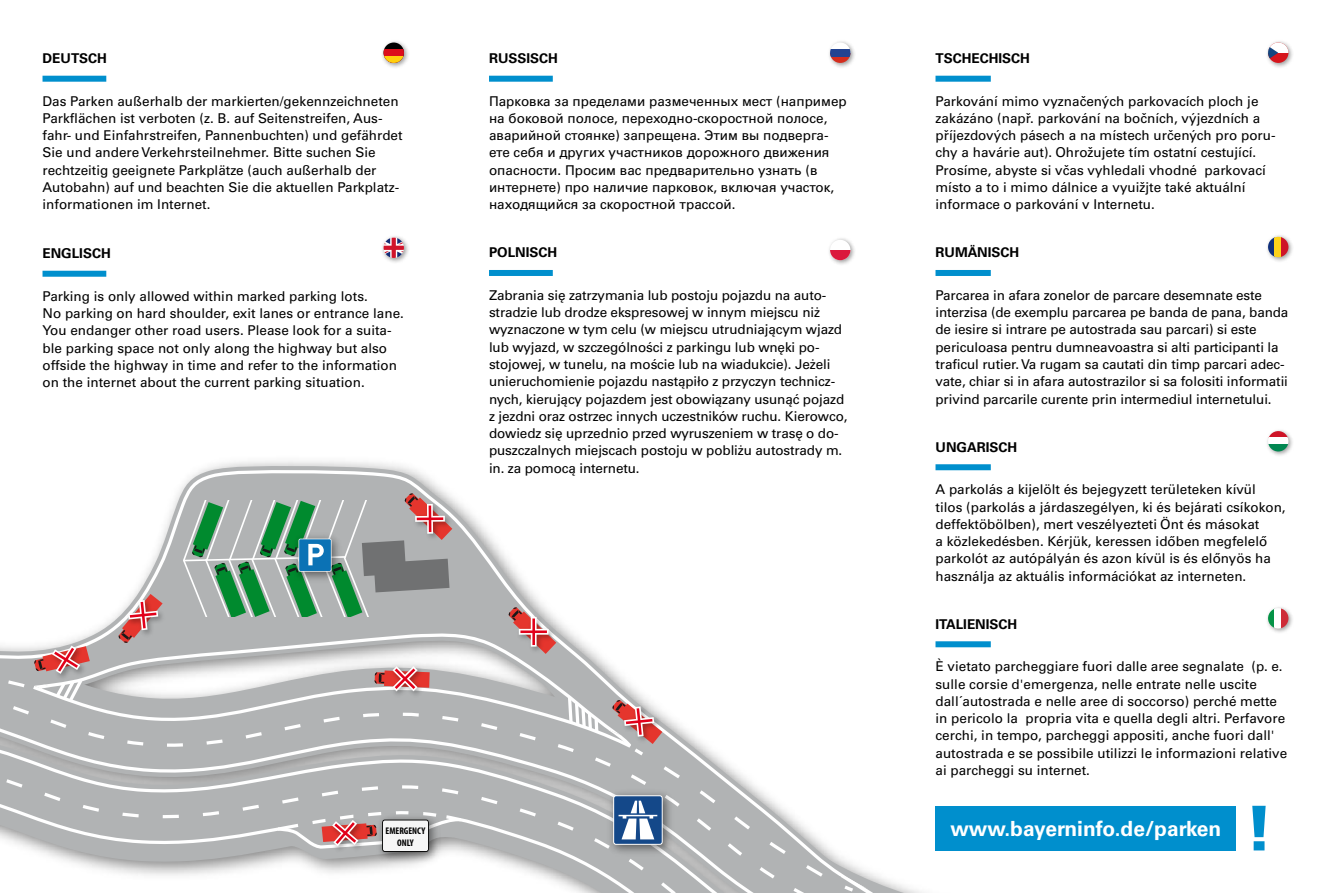
<style>
.page{position:relative;width:1331px;height:893px;background:#fff}
.page>*{position:absolute;margin:0;border:0;box-sizing:border-box;transform-origin:0 0}
.t1{font:900 61.95px "Univers LT Pro 75";color:#008fcd}
.t2{font:700 20.85px "Univers LT Pro 65";color:#fff}
.t3{font:13.5px/17.2px "Univers LT Pro 55 Roman";color:#000}
.t4{font:13.5px/17.2px "Univers LTCYR 55 Roman";color:#000}
.t5{font:700 13.5px "Univers LT Pro 65";color:#000}
.t6{font:700 condensed 9.6px/11.6px "Myriad Pro";color:#000;text-align:center}
</style>
<div class="page">
<svg style="left:105px;top:468px;width:458px;height:157px"></svg>
<svg style="left:87px;top:625px;width:487px;height:10px;background:#b8babb"></svg>
<svg style="left:70px;top:635px;width:511px;height:6px"></svg>
<svg style="left:45px;top:641px;width:946px;height:52px"></svg>
<svg style="left:0;top:698px;width:526px;height:10px;background:#b6b8b9"></svg>
<svg style="left:0;top:708px;width:526px;height:6px;background:#b7b9ba"></svg>
<svg style="left:0;top:714px;width:992px;height:137px"></svg>
<svg style="left:0;top:766px;width:942px;height:127px"></svg>
<div style="left:201px;top:617px;width:181px;height:10px;background:#b1b3b4"></div>
<div style="left:198px;top:490px;width:182px;height:10px;background:#b1b3b4"></div>
<img style="left:514px;top:612px;width:44px;height:44px">
<svg style="left:508px;top:607px;width:48px;height:47px;background:#ca9595"></svg>
<img style="left:388px;top:661px;width:39px;height:40px">
<svg style="left:375px;top:666px;width:55px;height:25px"></svg>
<img style="left:163px;top:595px;width:5px;height:44px">
<svg style="left:118px;top:594px;width:45px;height:49px"></svg>
<img style="left:47px;top:641px;width:42px;height:5px">
<svg style="left:0;top:646px;width:90px;height:59px;background:#c4afaf"></svg>
<img style="left:452px;top:499px;width:2px;height:44px">
<svg style="left:182px;top:493px;width:270px;height:130px;background:#90a599"></svg>
<svg style="left:526px;top:680px;width:357px;height:213px"></svg>
<img style="left:372px;top:859px;width:71px;height:7px">
<svg style="left:257px;top:806px;width:207px;height:53px"></svg>
<div style="left:43px;top:76px;width:63px;height:6px;background:#008fcd"></div>
<div style="left:43px;top:271px;width:63px;height:6px;background:#008fcd"></div>
<div style="left:380px;top:39px;width:30px;height:30px;background:#000;opacity:.4"></div>
<div style="left:384px;top:43px;width:20px;height:20px;background:#000;border-radius:10px"></div>
<svg style="left:384px;top:49px;width:20px;height:7px"></svg>
<svg style="left:384px;top:56px;width:20px;height:7px"></svg>
<div style="left:380px;top:234px;width:30px;height:30px;background:#000;opacity:.4"></div>
<svg style="left:384px;top:238px;width:20px;height:20px"></svg>
<div style="left:489px;top:76px;width:64px;height:6px;background:#008fcd"></div>
<div style="left:489px;top:270px;width:64px;height:6px;background:#008fcd"></div>
<div style="left:827px;top:39px;width:29px;height:30px;background:#000;opacity:.4"></div>
<div style="left:830px;top:43px;width:20px;height:10px;background:#fff"></div>
<svg style="left:830px;top:56px;width:20px;height:7px"></svg>
<div style="left:830px;top:49px;width:20px;height:7px;background:#224392"></div>
<div style="left:827px;top:237px;width:29px;height:29px;background:#000;opacity:.4"></div>
<div style="left:830px;top:240px;width:20px;height:20px;background:#fff;border-radius:10px"></div>
<div style="left:830px;top:250px;width:20px;height:10px;background:#db183c"></div>
<div style="left:935px;top:76px;width:56px;height:6px;background:#008fcd"></div>
<div style="left:935px;top:270px;width:56px;height:6px;background:#008fcd"></div>
<div style="left:935px;top:464px;width:56px;height:6px;background:#008fcd"></div>
<div style="left:935px;top:641px;width:56px;height:6px;background:#008fcd"></div>
<div style="left:1265px;top:39px;width:29px;height:30px;background:#000;opacity:.4"></div>
<div style="left:1268px;top:43px;width:20px;height:20px;background:#d6151c;border-radius:10px"></div>
<div style="left:1268px;top:43px;width:20px;height:10px;background:#fff"></div>
<svg style="left:1268px;top:43px;width:10px;height:20px"></svg>
<div style="left:1265px;top:234px;width:29px;height:29px;background:#000;opacity:.4"></div>
<svg style="left:1268px;top:237px;width:7px;height:20px"></svg>
<div style="left:1275px;top:237px;width:7px;height:20px;background:#fdd21b"></div>
<svg style="left:1282px;top:237px;width:6px;height:20px"></svg>
<div style="left:1265px;top:428px;width:29px;height:30px;background:#000;opacity:.4"></div>
<svg style="left:1268px;top:431px;width:20px;height:7px"></svg>
<div style="left:1268px;top:438px;width:20px;height:7px;background:#fff"></div>
<svg style="left:1268px;top:445px;width:20px;height:6px"></svg>
<div style="left:1265px;top:605px;width:29px;height:30px;background:#000;opacity:.4"></div>
<svg style="left:1268px;top:608px;width:7px;height:20px"></svg>
<div style="left:1275px;top:608px;width:7px;height:20px;background:#fff"></div>
<svg style="left:1282px;top:608px;width:6px;height:20px"></svg>
<div style="left:935px;top:806px;width:301px;height:44px;background:#008fcd"></div>
<p class="t5" style="left:43px;top:50px;width:66px">DEUTSCH</p>
<p class="t3" style="left:43px;top:92px;width:362px">Das Parken außerhalb der markierten/gekennzeichneten Parkflächen ist verboten (z. B. auf Seitenstreifen, Aus&shy;fahr- und Einfahrstreifen, Pannenbuchten) und gefährdet Sie und andere Verkehrsteilnehmer. Bitte suchen Sie rechtzeitig geeignete Parkplätze (auch außerhalb der Autobahn) auf und beachten Sie die aktuellen Parkplatz&shy;informationen im Internet.</p>
<p class="t5" style="left:43px;top:245px;width:70px">ENGLISCH</p>
<p class="t3" style="left:43px;top:287px;width:363px">Parking is only allowed within marked parking lots.<br>No parking on hard shoulder, exit lanes or entrance lane.<br>You endanger other road users. Please look for a suita&shy;ble parking space not only along the highway but also offside the highway in time and refer to the information on the internet about the current parking situation.</p>
<p class="t5" style="left:489px;top:50px;width:71px">RUSSISCH</p>
<p class="t4" style="left:489px;top:92px;width:359px">Парковка за пределами размеченных мест (например на боковой полосе, переходно-скоростной полосе, аварийной стоянке) запрещена. Этим вы подверга&shy;ете себя и других участников дорожного движения опасности. Просим вас предварительно узнать (в интернете) про наличие парковок, включая участок, находящийся за скоростной трассой.</p>
<p class="t5" style="left:489px;top:244px;width:70px">POLNISCH</p>
<p class="t3" style="left:489px;top:287px;width:360px">Zabrania się zatrzymania lub postoju pojazdu na auto&shy;stradzie lub drodze ekspresowej w innym miejscu niż wyznaczone w tym celu (w miejscu utrudniającym wjazd lub wyjazd, w szczególności z parkingu lub wnęki po&shy;stojowej, w tunelu, na moście lub na wiadukcie). Jeżeli unieruchomienie pojazdu nastąpiło z przyczyn technicz&shy;nych, kierujący pojazdem jest obowiązany usunąć pojazd z jezdni oraz ostrzec innych uczestników ruchu. Kierowco, dowiedz się uprzednio przed wyruszeniem w trasę o do&shy;puszczalnych miejscach postoju w pobliżu autostrady m. in. za pomocą internetu.</p>
<p class="t6" style="left:386px;top:825px;width:41px">EMERGENCY<br>ONLY</p>
<p class="t5" style="left:935px;top:50px;width:96px">TSCHECHISCH</p>
<p class="t3" style="left:935px;top:92px;width:342px">Parkování mimo vyznačených parkovacích ploch je zakázáno (např. parkování na bočních, výjezdních a příjezdových pásech a na místech určených pro poru&shy;chy a havárie aut). Ohrožujete tím ostatní cestující.<br>Prosíme, abyste si včas vyhledali vhodné parkovací místo a to i mimo dálnice a vyuižjte také aktuální informace o parkování v Internetu.</p>
<p class="t5" style="left:935px;top:244px;width:85px">RUMÄNISCH</p>
<p class="t3" style="left:935px;top:287px;width:354px">Parcarea in afara zonelor de parcare desemnate este interzisa (de exemplu parcarea pe banda de pana, banda de iesire si intrare pe autostrada sau parcari) si este periculoasa pentru dumneavoastra si alti participanti la traficul rutier. Va rugam sa cautati din timp parcari adec&shy;vate, chiar si in afara autostrazilor si sa folositi informatii privind parcarile curente prin intermediul internetului.</p>
<p class="t5" style="left:935px;top:439px;width:83px">UNGARISCH</p>
<p class="t3" style="left:935px;top:481px;width:352px">A parkolás a kijelölt és bejegyzett területeken kívül tilos (parkolás a járdaszegélyen, ki és bejárati csíkokon, deffektöbölben), mert veszélyezteti Önt és másokat<br>a közlekedésben. Kérjük, keressen időben megfelelő parkolót az autópályán és azon kívül is és előnyös ha használja az aktuális információkat az interneten.</p>
<p class="t5" style="left:935px;top:616px;width:83px">ITALIENISCH</p>
<p class="t3" style="left:935px;top:658px;width:353px">È vietato parcheggiare fuori dalle aree segnalate (p. e. sulle corsie d'emergenza, nelle entrate nelle uscite dall´autostrada e nelle aree di soccorso) perché mette in pericolo la propria vita e quella degli altri. Perfavore cerchi, in tempo, parcheggi appositi, anche fuori dall' autostrada e se possibile utilizzi le informazioni relative ai parcheggi su internet.</p>
<h2 class="t2" style="left:950px;top:816px;width:272px">www.bayerninfo.de/parken</h2>
<h1 class="t1" style="left:1245px;top:785px;width:29px">!</h1>
</div>
